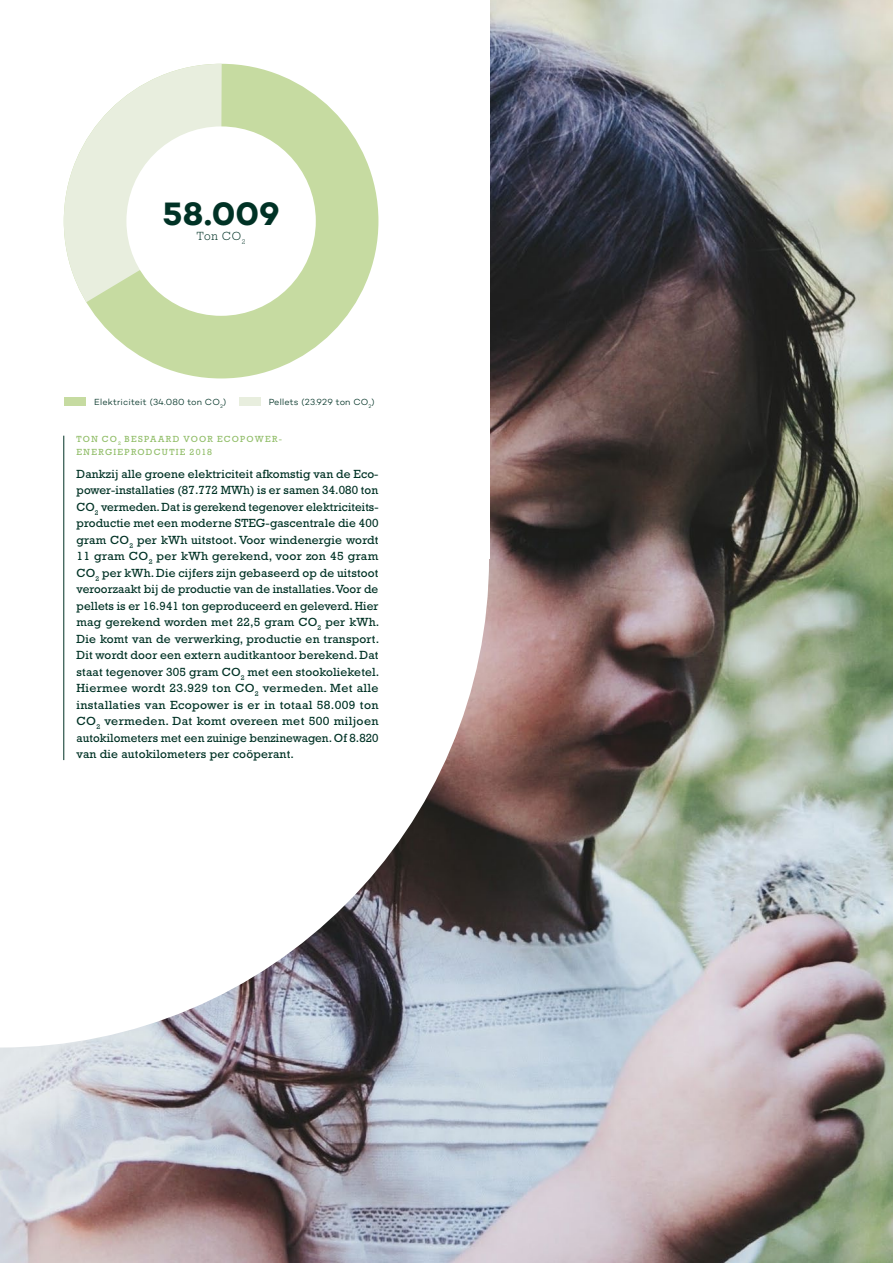
<style>
.page{position:relative;width:893px;height:1263px;background:#fff}
.page>*{position:absolute;margin:0;border:0;box-sizing:border-box;transform-origin:0 0}
.Subtitel{font:700 33px "Campton";color:#003225}
.t1{font:12px/16.5px "Rockwell Std";letter-spacing:.015em;color:#003225}
.Subtitel-2{font:300 12px "Rockwell Std";color:#003225}
.Bodytekst{font:300 9px "Campton";letter-spacing:.02em;color:#003225}
.t2{font:9px/13.5px "Rockwell Std";letter-spacing:.14em;color:#90bd67}
</style>
<div class="page">
<img style="left:0;top:0;width:893px;height:1263px">
<svg style="left:0;top:558px;width:489px;height:489px"></svg>
<div style="left:0;top:0;width:489px;height:558px;background:#fff"></div>
<hr style="left:63px;top:436px;width:1px;height:324px;background:#003225">
<div style="left:64px;top:64px;width:314px;height:314px;background:#c6dba1;border-radius:50%"></div>
<svg style="left:64px;top:64px;width:158px;height:254px"></svg>
<div style="left:126px;top:126px;width:190px;height:190px;background:#fff;border-radius:50%"></div>
<div style="left:64px;top:397px;width:22px;height:9px;background:#c6dba1"></div>
<div style="left:239px;top:397px;width:22px;height:9px;background:#e8eede"></div>
<p class="Subtitel" style="left:162px;top:193px;width:119px">58.009</p>
<p class="Subtitel-2" style="left:197px;top:229px;width:50px">Ton CO<sub>2</sub></p>
<p class="Bodytekst" style="left:94px;top:397px;width:134px">Elektriciteit (34.080 ton CO<sub>2</sub>)</p>
<p class="Bodytekst" style="left:269px;top:397px;width:107px">Pellets (23.929 ton CO<sub>2</sub>)</p>
<p class="t2" style="left:77px;top:432px;width:207px">TON CO<sub>2</sub> BESPAARD VOOR ECOPOWER-<br>ENERGIEPRODCUTIE 2018</p>
<p class="t1" style="left:77px;top:465px;width:304px">Dankzij alle groene elektriciteit afkomstig van de Eco&shy;power-installaties (87.772 MWh) is er samen 34.080 ton CO<sub>2</sub> vermeden. Dat is gerekend tegenover elektriciteits&shy;productie met een moderne STEG-gascentrale die 400 gram CO<sub>2</sub> per kWh uitstoot. Voor windenergie wordt 11 gram CO<sub>2</sub> per kWh gerekend, voor zon 45 gram CO<sub>2</sub> per kWh. Die cijfers zijn gebaseerd op de uitstoot veroorzaakt bij de productie van de installaties. Voor de pellets is er 16.941 ton geproduceerd en geleverd. Hier mag gerekend worden met 22,5 gram CO<sub>2</sub> per kWh.<br>Die komt van de verwerking, productie en transport.<br>Dit wordt door een extern auditkantoor berekend. Dat staat tegenover 305 gram CO<sub>2</sub> met een stookolieketel.<br>Hiermee wordt 23.929 ton CO<sub>2</sub> vermeden. Met alle installaties van Ecopower is er in totaal 58.009 ton CO<sub>2</sub> vermeden. Dat komt overeen met 500 miljoen autokilometers met een zuinige benzinewagen. Of 8.820 van die autokilometers per coöperant.</p>
</div>
